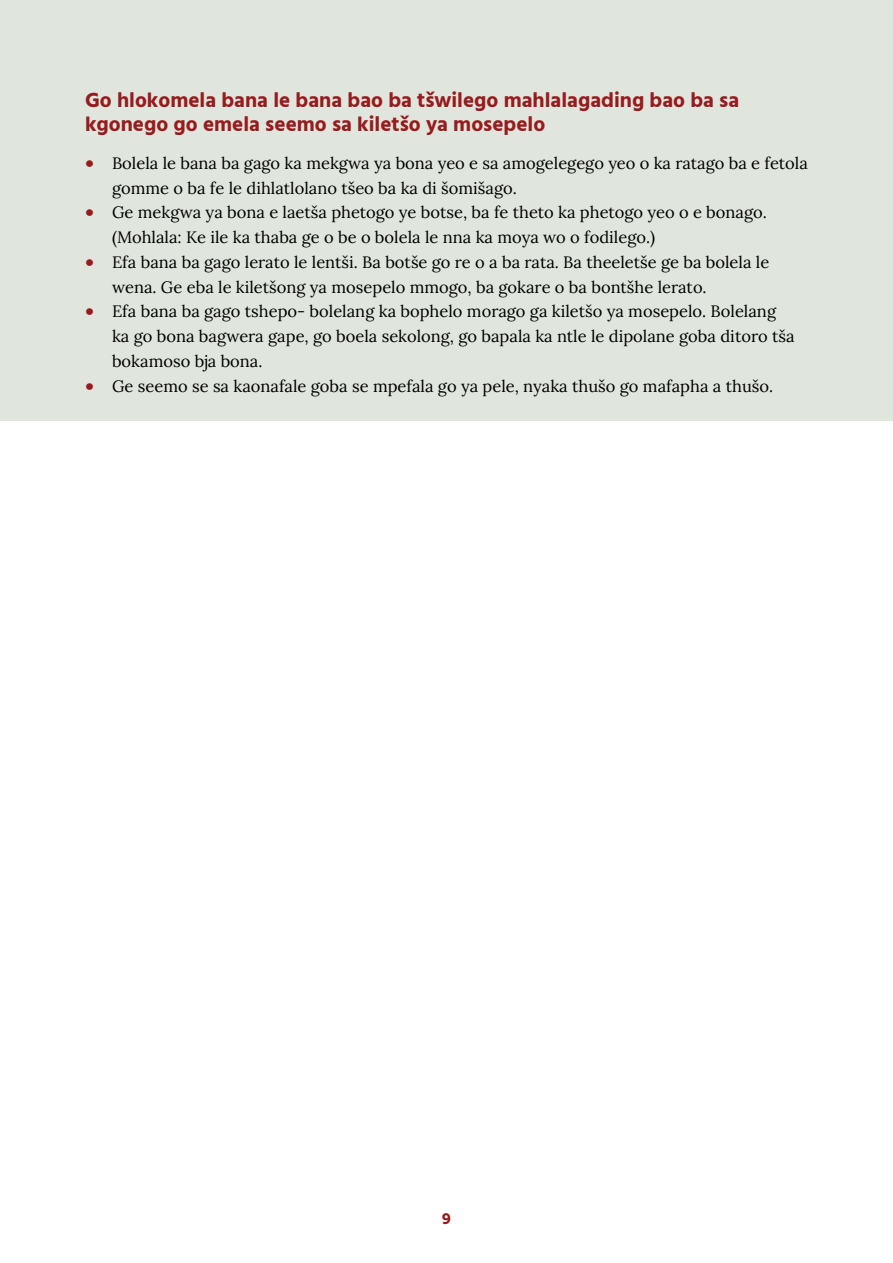
<style>
.page{position:relative;width:893px;height:1263px;background:#fff}
.page>*{position:absolute;margin:0;border:0;box-sizing:border-box;transform-origin:0 0}
.t1{font:700 21px/24.2px "Hind";color:#971b1e}
.t2{font:16.5px/24.8px "Lora";color:#000}
.t3{font:700 16.5px "Hind";color:#971b1e}
.s1{font-size:22.5px;color:#971b1e}
</style>
<div class="page">
<div style="left:0;top:0;width:893px;height:421px;background:#e0e6dd"></div>
<p class="t1" style="left:85px;top:88px;width:656px">Go hlokomela bana le bana bao ba tšwilego mahlalagading bao ba sa kgonego go emela seemo sa kiletšo ya mosepelo</p>
<p class="t2" style="left:112px;top:150px;width:697px;text-indent:-27px"><span class="s1">•</span> Bolela le bana ba gago ka mekgwa ya bona yeo e sa amogelegego yeo o ka ratago ba e fetola gomme o ba fe le dihlatlolano tšeo ba ka di šomišago.</p>
<p class="t2" style="left:112px;top:199px;width:656px;text-indent:-27px"><span class="s1">•</span> Ge mekgwa ya bona e laetša phetogo ye botse, ba fe theto ka phetogo yeo o e bonago. (Mohlala: Ke ile ka thaba ge o be o bolela le nna ka moya wo o fodilego.)</p>
<p class="t2" style="left:112px;top:249px;width:659px;text-indent:-27px"><span class="s1">•</span> Efa bana ba gago lerato le lentši. Ba botše go re o a ba rata. Ba theeletše ge ba bolela le wena. Ge eba le kiletšong ya mosepelo mmogo, ba gokare o ba bontšhe lerato.</p>
<p class="t2" style="left:112px;top:298px;width:684px;text-indent:-27px"><span class="s1">•</span> Efa bana ba gago tshepo- bolelang ka bophelo morago ga kiletšo ya mosepelo. Bolelang ka go bona bagwera gape, go boela sekolong, go bapala ka ntle le dipolane goba ditoro tša bokamoso bja bona.</p>
<p class="t2" style="left:85px;top:372px;width:690px"><span class="s1">•</span> Ge seemo se sa kaonafale goba se mpefala go ya pele, nyaka thušo go mafapha a thušo.</p>
<p class="t3" style="left:442px;top:1209px;width:10px">9</p>
</div>
